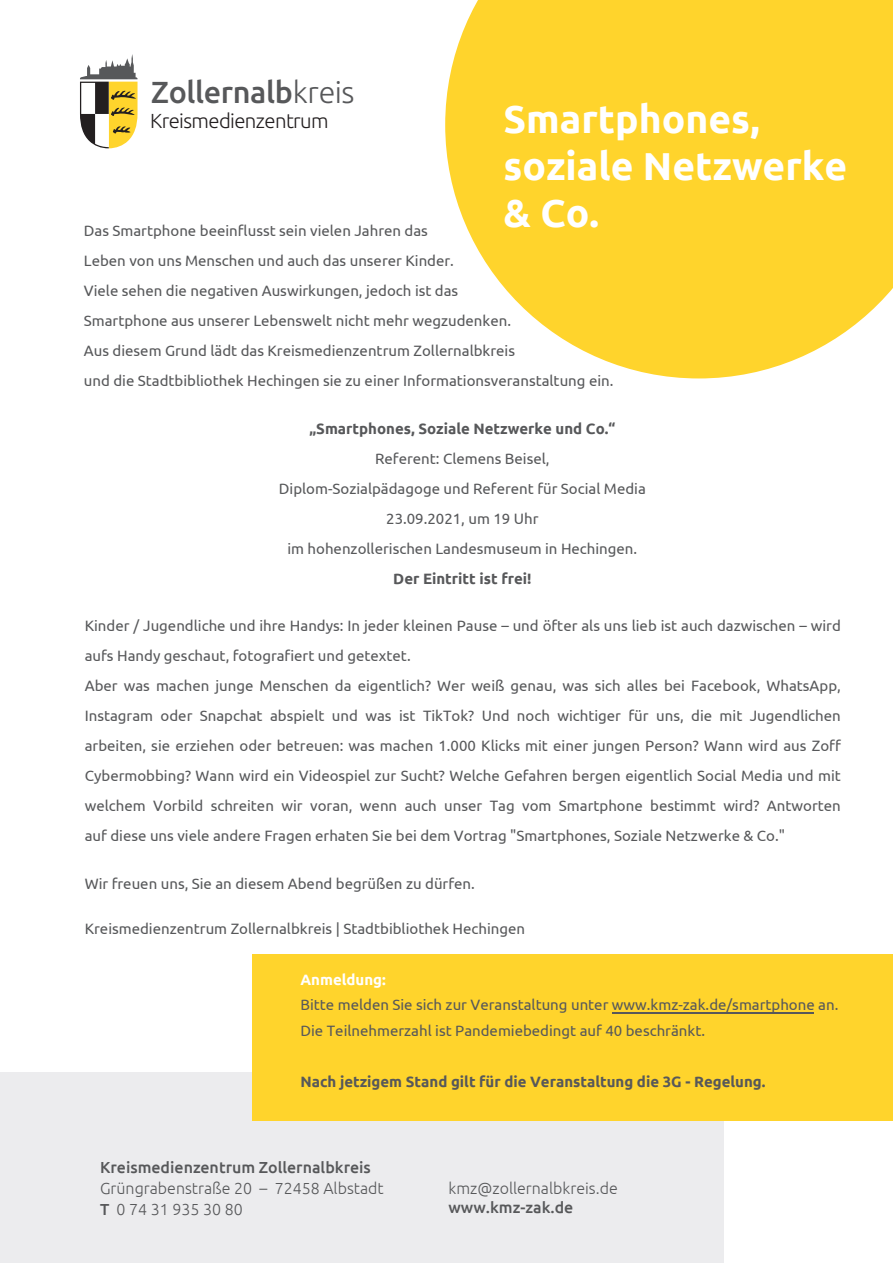
<style>
.page{position:relative;width:893px;height:1263px;background:#fff}
.page>*{position:absolute;margin:0;border:0;box-sizing:border-box;transform-origin:0 0}
.t1{font:700 39px/46.8px "Ubuntu";color:#fff}
.t2{font:500 30.45px "Ubuntu";letter-spacing:-.01em;color:#57585a}
.t3{font:300 20.25px "Ubuntu";letter-spacing:-.03em;color:#231f20}
.t4{font:300 16.05px/20.7px "Ubuntu";color:#57585a}
.t5{font:500 16.05px "Ubuntu";color:#57585a}
.t6{font:15px/30px "Ubuntu";color:#57585a}
.t7{font:15px/25.5px "Ubuntu";color:#57585a}
.t8{font:700 15px "Ubuntu";color:#57585a}
.t9{font:700 15px "Ubuntu";color:#fff}
.s1{font-weight:300}
.s2{font-style:inherit}
.s3{font-weight:700}
.s4{font-weight:500}
</style>
<div class="page">
<div style="left:0;top:1072px;width:723px;height:191px;background:#ececee"></div>
<svg style="left:445px;top:0;width:448px;height:378px;background:#ffd947"></svg>
<svg style="left:80px;top:54px;width:58px;height:94px"></svg>
<div style="left:253px;top:955px;width:640px;height:166px;background:#ffd42c"></div>
<hr style="left:612px;top:1012px;width:202px;height:1px;background:#57585a">
<h2 class="t2" style="left:151px;top:72px;width:205px">Zollernalb<span class="s1">kreis</span></h2>
<h3 class="t3" style="left:150px;top:109px;width:180px">Kreismedienzentrum</h3>
<h1 class="t1" style="left:504px;top:95px;width:345px">Smartphones, soziale Netzwerke &amp; Co.</h1>
<p class="t6" style="left:84px;top:215px;width:531px">Das Smartphone beeinflusst sein vielen Jahren das<br>Leben von uns Menschen und auch das unserer Kinder.<br>Viele sehen die negativen Auswirkungen, jedoch ist das<br>Smartphone aus unserer Lebenswelt nicht mehr wegzudenken.<br>Aus diesem Grund lädt das Kreismedienzentrum <span class="s2">Zollernalbkreis<br></span>und die Stadtbibliothek Hechingen sie zu ein<span class="s2">er Informationsveranstaltung ein.</span></p>
<p class="t8" style="left:309px;top:420px;width:307px">„Smartphones, Soziale Netzwerke und Co.“</p>
<p class="t6" style="left:279px;top:444px;width:369px;text-align:center">Referent: Clemens Beisel,<br>Diplom-Sozialpädagoge und Referent für Social Media <span class="s2">23</span>.<span class="s2">09</span>.2021, um 19 Uhr<br>im <span class="s2">hohenzollerischen</span> Landesmuseum in Hechingen.<br><span class="s3">Der Eintritt ist frei!</span></p>
<p class="t6" style="left:85px;top:610px;width:758px">Kinder / Jugendliche und ihre Handys: In jeder kleinen Pause – und öfter als uns lieb ist auch dazwischen – wird aufs Handy geschaut, fotografiert und getextet.<br>Aber was machen junge Menschen da eigentlich? Wer weiß genau, was sich alles bei Facebook, WhatsApp, Instagram oder Snapchat abspielt und was ist TikTok? Und noch wichtiger für uns, die mit Jugendlichen arbeiten, sie erziehen oder betreuen: was machen 1.000 Klicks mit einer jungen Person? Wann wird aus Zoff Cybermobbing? Wann wird ein Videospiel zur Sucht? Welche Gefahren bergen eigentlich Social Media und mit welchem Vorbild schreiten wir voran, wenn auch unser Tag vom Smartphone bestimmt wird? <span class="s2">Antworten auf diese uns viele andere Fragen erhaten Sie bei dem Vortrag "Smartphones, Soziale Netzwerke &amp; Co."</span></p>
<p class="t6" style="left:85px;top:868px;width:392px">Wir freuen uns, Sie an diesem Abend begrüßen zu dürfen.</p>
<p class="t6" style="left:85px;top:913px;width:442px">Kreismedienzentrum Zollernalbkreis | Stadtbibliothek Hechingen</p>
<p class="t9" style="left:300px;top:970px;width:87px">Anmeldung:</p>
<p class="t7" style="left:300px;top:991px;width:539px">Bitte melden Sie sich zur Veranstaltung unter www.kmz-zak.de/smartphone an.<br>Die Teilnehmerzahl ist Pandemiebedingt auf 40 beschränkt.</p>
<p class="t8" style="left:300px;top:1072px;width:467px">Nach jetzigem Stand gilt für die Veranstaltung die 3G - Regelung.</p>
<p class="t5" style="left:100px;top:1157px;width:272px">Kreismedienzentrum Zollernalbkreis</p>
<p class="t4" style="left:100px;top:1177px;width:285px">Grüngrabenstraße 20 – 72458 Albstadt<br><span class="s4">T</span> 0 74 31 935 30 80</p>
<p class="t4" style="left:448px;top:1178px;width:171px">kmz@zollernalbkreis.de</p>
<p class="t5" style="left:448px;top:1197px;width:126px">www.kmz-zak.de</p>
</div>
